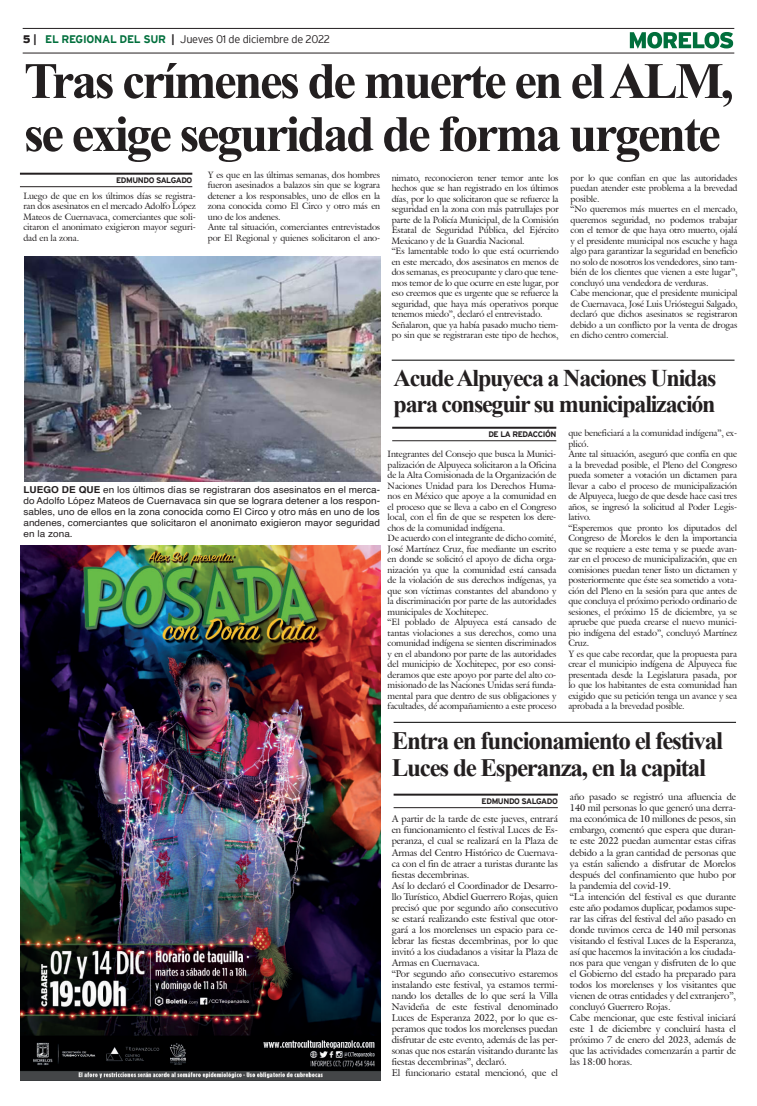
<style>
.page{position:relative;width:757px;height:1106px;background:#fff}
.page>*{position:absolute;margin:0;border:0;box-sizing:border-box;transform-origin:0 0}
.t1{font:700 51px/53px "Times New Roman";letter-spacing:-.05em;color:#231f20}
.t2{font:700 25px/27px "Times New Roman";letter-spacing:-.05em;color:#231f20}
.t3{font:700 24px/26px "Times New Roman";letter-spacing:-.05em;color:#231f20}
.t4{font:300 11px "Interstate";letter-spacing:-.025em;color:#231f20}
.t5{font:9.5px/11px "Galliard IT Cby BT";letter-spacing:-.01em;color:#231f20}
.t6{font:9.5px/11px "Helvetica";letter-spacing:.005em;color:#231f20;text-align:justify;scale:1.05 1}
.t7{font:9px/10.5px "Galliard IT Cby BT";letter-spacing:-.01em;color:#231f20}
.t8{font:700 8px "Interstate";letter-spacing:-.05em;color:#231f20}
.s1{font-weight:900}
.s2{font-weight:700}
.s3{font-weight:700;color:#006f3c}
</style>
<div class="page">
<hr style="left:23px;top:28px;width:711px;height:1px;background:#231f20">
<hr style="left:23px;top:53px;width:711px;height:1px;background:#231f20">
<svg style="left:630px;top:32px;width:103px;height:17px"></svg>
<hr style="left:20px;top:173px;width:172px;height:2px;background:#231f20">
<hr style="left:20px;top:186px;width:172px;height:1px;background:#231f20">
<img style="left:21px;top:545px;width:359px;height:535px">
<hr style="left:394px;top:793px;width:164px;height:2px;background:#231f20">
<hr style="left:394px;top:807px;width:164px;height:1px;background:#231f20">
<hr style="left:394px;top:722px;width:342px;height:1px;background:#000">
<hr style="left:392px;top:427px;width:164px;height:2px;background:#231f20">
<hr style="left:392px;top:440px;width:164px;height:1px;background:#231f20">
<hr style="left:392px;top:360px;width:342px;height:1px;background:#000">
<img style="left:24px;top:256px;width:356px;height:226px">
<p class="t4" style="left:23px;top:33px;width:309px"><span class="s1">5</span> <span class="s2">|</span> <span class="s3">EL REGIONAL DEL SUR</span> <span class="s2">|</span> Jueves 01 de diciembre de 2022</p>
<h1 class="t1" style="left:24px;top:53px;width:711px">Tras crímenes de muerte en el ALM, se exige seguridad de forma urgente</h1>
<p class="t8" style="left:116px;top:176px;width:78px">EDMUNDO SALGADO</p>
<p class="t7" style="left:208px;top:169px;width:174px">Y es que en las últimas semanas, dos hombres fueron asesinados a balazos sin que se lograra detener a los responsables, uno de ellos en la zona conocida como El Circo y otro más en uno de los andenes.<br>Ante tal situación, comerciantes entrevistados por El Regional y quienes solicitaron el ano-</p>
<p class="t7" style="left:392px;top:172px;width:168px">nimato, reconocieron tener temor ante los hechos que se han registrado en los últimos días, por lo que solicitaron que se refuerce la seguridad en la zona con más patrullajes por parte de la Policía Municipal, de la Comisión Estatal de Seguridad Pública, del Ejército Mexicano y de la Guardia Nacional.<br>“Es lamentable todo lo que está ocurriendo en este mercado, dos asesinatos en menos de dos semanas, es preocupante y claro que tene&shy;mos temor de lo que ocurre en este lugar, por eso creemos que es urgente que se refuerce la seguridad, que haya más operativos porque tenemos miedo”, declaró el entrevistado.<br>Señalaron, que ya había pasado mucho tiem&shy;po sin que se registraran este tipo de hechos,</p>
<p class="t7" style="left:571px;top:172px;width:168px">por lo que confían en que las autoridades puedan atender este problema a la brevedad posible.<br>“No queremos más muertes en el mercado, queremos seguridad, no podemos trabajar con el temor de que haya otro muerto, ojalá y el presidente municipal nos escuche y haga algo para garantizar la seguridad en beneficio no solo de nosotros los vendedores, sino tam&shy;bién de los clientes que vienen a este lugar”, concluyó una vendedora de verduras.<br>Cabe mencionar, que el presidente municipal de Cuernavaca, José Luis Urióstegui Salgado, declaró que dichos asesinatos se registraron debido a un conflicto por la venta de drogas en dicho centro comercial.</p>
<p class="t7" style="left:23px;top:190px;width:174px;text-align:justify">Luego de que en los últimos días se registra&shy;ran dos asesinatos en el mercado Adolfo López Mateos de Cuernavaca, comerciantes que soli&shy;citaron el anonimato exigieron mayor seguri&shy;dad en la zona.</p>
<h3 class="t3" style="left:394px;top:365px;width:324px">Acude Alpuyeca a Naciones Unidas para conseguir su municipalización</h3>
<p class="t8" style="left:488px;top:430px;width:69px">DE LA REDACCIÓN</p>
<p class="t7" style="left:568px;top:427px;width:170px">que beneficiará a la comunidad indígena”, ex&shy;plicó.<br>Ante tal situación, aseguró que confía en que a la brevedad posible, el Pleno del Congreso pueda someter a votación un dictamen para llevar a cabo el proceso de municipalización de Alpuyeca, luego de que desde hace casi tres años, se ingresó la solicitud al Poder Legis&shy;lativo.<br>“Esperemos que pronto los diputados del Congreso de Morelos le den la importancia que se requiere a este tema y se puede avan&shy;zar en el proceso de municipalización, que en comisiones puedan tener listo un dictamen y posteriormente que éste sea sometido a vota&shy;ción del Pleno en la sesión para que antes de que concluya el próximo periodo ordinario de sesiones, el próximo 15 de diciembre, ya se apruebe que pueda crearse el nuevo munici&shy;pio indígena del estado”, concluyó Martínez Cruz.<br>Y es que cabe recordar, que la propuesta para crear el municipio indígena de Alpuyeca fue presentada desde la Legislatura pasada, por lo que los habitantes de esta comunidad han exigido que su petición tenga un avance y sea aprobada a la brevedad posible.</p>
<p class="t7" style="left:388px;top:448px;width:170px">Integrantes del Consejo que busca la Munici&shy;palización de Alpuyeca solicitaron a la Oficina de la Alta Comisionada de la Organización de Naciones Unidad para los Derechos Huma&shy;nos en México que apoye a la comunidad en el proceso que se lleva a cabo en el Congreso local, con el fin de que se respeten los dere&shy;chos de la comunidad indígena.<br>De acuerdo con el integrante de dicho comité, José Martínez Cruz, fue mediante un escrito en donde se solicitó el apoyo de dicha orga&shy;nización ya que la comunidad está cansada de la violación de sus derechos indígenas, ya que son víctimas constantes del abandono y la discriminación por parte de las autoridades municipales de Xochitepec.<br>“El poblado de Alpuyeca está cansado de tantas violaciones a sus derechos, como una comunidad indígena se sienten discriminados y en el abandono por parte de las autoridades del municipio de Xochitepec, por eso consi&shy;deramos que este apoyo por parte del alto co&shy;misionado de las Naciones Unidas será funda&shy;mental para que dentro de sus obligaciones y facultades, dé acompañamiento a este proceso</p>
<p class="t6" style="left:23px;top:485px;width:341px"><span class="s2">LUEGO DE QUE</span> en los últimos días se registraran dos asesinatos en el merca&shy;do Adolfo López Mateos de Cuernavaca sin que se lograra detener a los respon&shy;sables, uno de ellos en la zona conocida como El Circo y otro más en uno de los andenes, comerciantes que solicitaron el anonimato exigieron mayor seguridad en la zona.</p>
<h2 class="t2" style="left:392px;top:726px;width:333px">Entra en funcionamiento el festival<br>Luces de Esperanza, en la capital</h2>
<p class="t8" style="left:482px;top:797px;width:78px">EDMUNDO SALGADO</p>
<p class="t5" style="left:570px;top:791px;width:168px">año pasado se registró una afluencia de 140 mil personas lo que generó una derra&shy;ma económica de 10 millones de pesos, sin embargo, comentó que espera que duran&shy;te este 2022 puedan aumentar estas cifras debido a la gran cantidad de personas que ya están saliendo a disfrutar de Morelos después del confinamiento que hubo por la pandemia del covid-19.<br>“La intención del festival es que durante este año podamos duplicar, podamos supe&shy;rar las cifras del festival del año pasado en donde tuvimos cerca de 140 mil personas visitando el festival Luces de la Esperanza, así que hacemos la invitación a los ciudada&shy;nos para que vengan y disfruten de lo que el Gobierno del estado ha preparado para todos los morelenses y los visitantes que vienen de otras entidades y del extranjero”, concluyó Guerrero Rojas.<br>Cabe mencionar, que este festival iniciará este 1 de diciembre y concluirá hasta el próximo 7 de enero del 2023, además de que las actividades comenzarán a partir de las 18:00 horas.</p>
<p class="t5" style="left:392px;top:813px;width:168px">A partir de la tarde de este jueves, entrará en funcionamiento el festival Luces de Es&shy;peranza, el cual se realizará en la Plaza de Armas del Centro Histórico de Cuernava&shy;ca con el fin de atraer a turistas durante las fiestas decembrinas.<br>Así lo declaró el Coordinador de Desarro&shy;llo Turístico, Abdiel Guerrero Rojas, quien precisó que por segundo año consecutivo se estará realizando este festival que otor&shy;gará a los morelenses un espacio para ce&shy;lebrar las fiestas decembrinas, por lo que invitó a los ciudadanos a visitar la Plaza de Armas en Cuernavaca.<br>“Por segundo año consecutivo estaremos instalando este festival, ya estamos termi&shy;nando los detalles de lo que será la Villa Navideña de este festival denominado Luces de Esperanza 2022, por lo que es&shy;peramos que todos los morelenses puedan disfrutar de este evento, además de las per&shy;sonas que nos estarán visitando durante las fiestas decembrinas”, declaró.<br>El funcionario estatal mencionó, que el</p>
</div>
